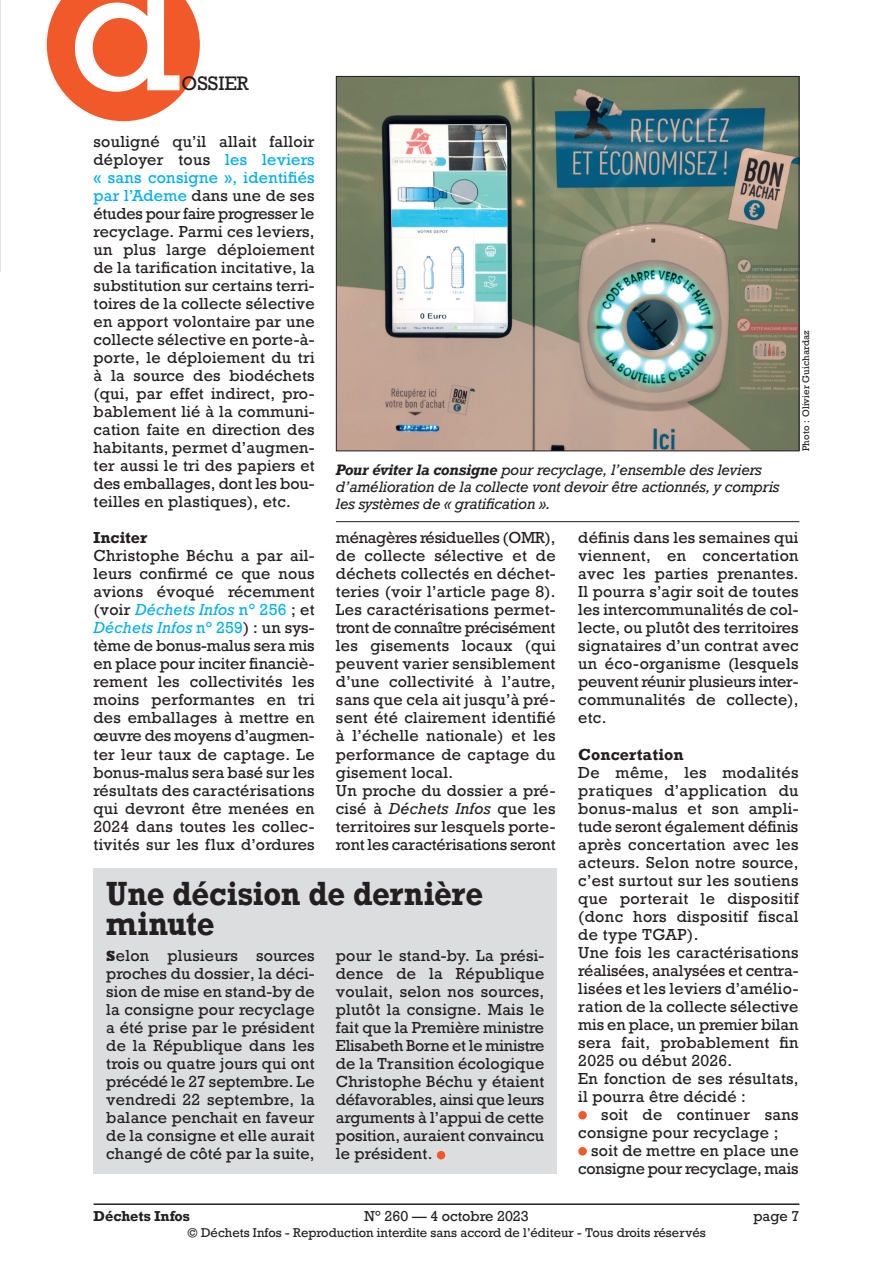
<style>
.page{position:relative;width:893px;height:1263px;background:#fff}
.page>*{position:absolute;margin:0;border:0;box-sizing:border-box;transform-origin:0 0}
.t1{font:166.5px "Rockwell";color:#fff}
.Châpo_12_5pt{font:700 31.5px/30px "Rockwell";letter-spacing:-.01em;color:#231f20;scale:.92 1}
.t2{font:18.3px "Rockwell";color:#231f20}
.Texte_courant{font:15px/18px "Rockwell";letter-spacing:.015em;color:#231f20;text-align:justify}
.Texte_courant-2{font:15px/18px "Rockwell";letter-spacing:-.015em;color:#231f20;text-align:right}
.Texte_courant-3{font:700 15px "Rockwell";color:#231f20}
.Légende_photo{font:italic 14.25px/17.2px "Rockwell";letter-spacing:-.01em;color:#231f20}
.t3{font:13.5px "Rockwell";color:#231f20}
.t4{font:700 13.5px "Rockwell";color:#231f20}
.t5{font:12px "Rockwell";color:#231f20}
.Crédit_photo{font:9px "Rockwell";letter-spacing:.015em;color:#231f20}
.s1{color:#00aeef}
.s2{font-style:italic;color:#00aeef}
.s3{font-weight:700}
.s4{font-style:italic}
.s5{font-weight:800}
</style>
<div class="page">
<hr style="left:94px;top:1203px;width:705px;height:2px;background:#231f20">
<div style="left:578px;top:1111px;width:9px;height:8px;background:#f1592a;border-radius:50%"></div>
<div style="left:578px;top:1147px;width:9px;height:8px;background:#f1592a;border-radius:50%"></div>
<svg style="left:0;top:0;width:1px;height:272px"></svg>
<img style="left:338px;top:78px;width:459px;height:371px">
<hr style="left:336px;top:521px;width:463px;height:1px;background:#231f20">
<div style="left:94px;top:868px;width:463px;height:305px;background:#dcdddf"></div>
<div style="left:437px;top:1151px;width:8px;height:8px;background:#f1592a;border-radius:50%"></div>
<svg style="left:47px;top:0;width:153px;height:121px;background:#f3734b"></svg>
<h1 class="t1" style="left:69px;top:-73px;width:114px">d</h1>
<p class="t2" style="left:182px;top:72px;width:69px">OSSIER</p>
<p class="Texte_courant" style="left:94px;top:133px;width:223px">souligné qu’il allait falloir déployer tous <span class="s1">les leviers « sans consigne », identifiés par l’Ademe</span> dans une de ses études pour faire progresser le recyclage. Parmi ces leviers, un plus large déploiement de la tarification incitative, la substitution sur certains terri&shy;toires de la collecte sélective en apport volontaire par une collecte sélective en porte-à&shy;porte, le déploiement du tri à la source des biodéchets (qui, par effet indirect, pro&shy;bablement lié à la communi&shy;cation faite en direction des habitants, permet d’augmen&shy;ter aussi le tri des papiers et des emballages, dont les bou&shy;teilles en plastiques), etc.</p>
<p class="Texte_courant-3" style="left:94px;top:528px;width:55px">Inciter</p>
<p class="Texte_courant" style="left:94px;top:547px;width:223px">Christophe Béchu a par ail&shy;leurs confirmé ce que nous avions évoqué récemment (voir <span class="s2">Déchets Infos</span> <span class="s1">n° 256</span> ; et <span class="s2">Déchets Infos</span> <span class="s1">n° 259</span>) : un sys&shy;tème de bonus-malus sera mis en place pour inciter financiè&shy;rement les collectivités les moins performantes en tri des emballages à mettre en œuvre des moyens d’augmen&shy;ter leur taux de captage. Le bonus-malus sera basé sur les résultats des caractérisations qui devront être menées en 2024 dans toutes les collec&shy;tivités sur les flux d’ordures</p>
<p class="Crédit_photo" style="left:800px;top:451px;width:122px;rotate:-90deg">Photo : Olivier Guichardaz</p>
<p class="Légende_photo" style="left:336px;top:461px;width:445px"><span class="s3">Pour éviter la consigne</span> pour recyclage, l’ensemble des leviers d’amélioration de la collecte vont devoir être actionnés, y compris les systèmes de « gratification ».</p>
<p class="Texte_courant" style="left:578px;top:529px;width:222px">définis dans les semaines qui viennent, en concertation avec les parties prenantes.<br>Il pourra s’agir soit de toutes les intercommunalités de col&shy;lecte, ou plutôt des territoires signataires d’un contrat avec un éco-organisme (lesquels peuvent réunir plusieurs inter&shy;communalités de collecte), etc.</p>
<p class="Texte_courant-3" style="left:578px;top:744px;width:107px">Concertation</p>
<p class="Texte_courant" style="left:578px;top:763px;width:222px">De même, les modalités pratiques d’application du bonus-malus et son ampli&shy;tude seront également définis après concertation avec les acteurs. Selon notre source, c’est surtout sur les soutiens que porterait le dispositif (donc hors dispositif fiscal de type TGAP).</p>
<p class="Texte_courant" style="left:578px;top:943px;width:222px">Une fois les caractérisations réalisées, analysées et centra&shy;lisées et les leviers d’amélio&shy;ration de la collecte sélective mis en place, un premier bilan sera fait, probablement fin 2025 ou début 2026.</p>
<p class="Texte_courant" style="left:578px;top:1069px;width:222px">En fonction de ses résultats, il pourra être décidé :</p>
<p class="Texte_courant" style="left:578px;top:1105px;width:222px;text-indent:23px">soit de continuer sans consigne pour recyclage ;</p>
<p class="Texte_courant-2" style="left:578px;top:1141px;width:222px">soit de mettre en place une consigne pour recyclage, mais</p>
<p class="Texte_courant" style="left:336px;top:529px;width:221px">ménagères résiduelles (OMR), de collecte sélective et de déchets collectés en déchet&shy;teries (voir l’article page 8).<br>Les caractérisations permet&shy;tront de connaître précisément les gisements locaux (qui peuvent varier sensiblement d’une collectivité à l’autre, sans que cela ait jusqu’à pré&shy;sent été clairement identifié à l’échelle nationale) et les performance de captage du gisement local.</p>
<p class="Texte_courant" style="left:336px;top:781px;width:221px">Un proche du dossier a pré&shy;cisé à <span class="s4">Déchets Infos</span> que les territoires sur lesquels porte&shy;ront les caractérisations seront</p>
<p class="Châpo_12_5pt" style="left:106px;top:878px;width:411px">Une décision de dernière minute</p>
<p class="Texte_courant" style="left:106px;top:947px;width:210px"><span class="s5">S</span>elon plusieurs sources proches du dossier, la déci&shy;sion de mise en stand-by de la consigne pour recyclage a été prise par le président de la République dans les trois ou quatre jours qui ont précédé le 27 septembre. Le vendredi 22 septembre, la balance penchait en faveur de la consigne et elle aurait changé de côté par la suite,</p>
<p class="Texte_courant" style="left:336px;top:947px;width:210px">pour le stand-by. La prési&shy;dence de la République voulait, selon nos sources, plutôt la consigne. Mais le fait que la Première ministre Elisabeth Borne et le ministre de la Transition écologique Christophe Béchu y étaient défavorables, ainsi que leurs arguments à l’appui de cette position, auraient convaincu le président.</p>
<p class="t4" style="left:94px;top:1207px;width:98px">Déchets Infos</p>
<p class="t3" style="left:364px;top:1207px;width:166px">N° 260 — 4 octobre 2023</p>
<p class="t3" style="left:753px;top:1207px;width:48px">page 7</p>
<p class="t5" style="left:187px;top:1225px;width:520px">© Déchets Infos - Reproduction interdite sans accord de l’éditeur - Tous droits réservés</p>
</div>
